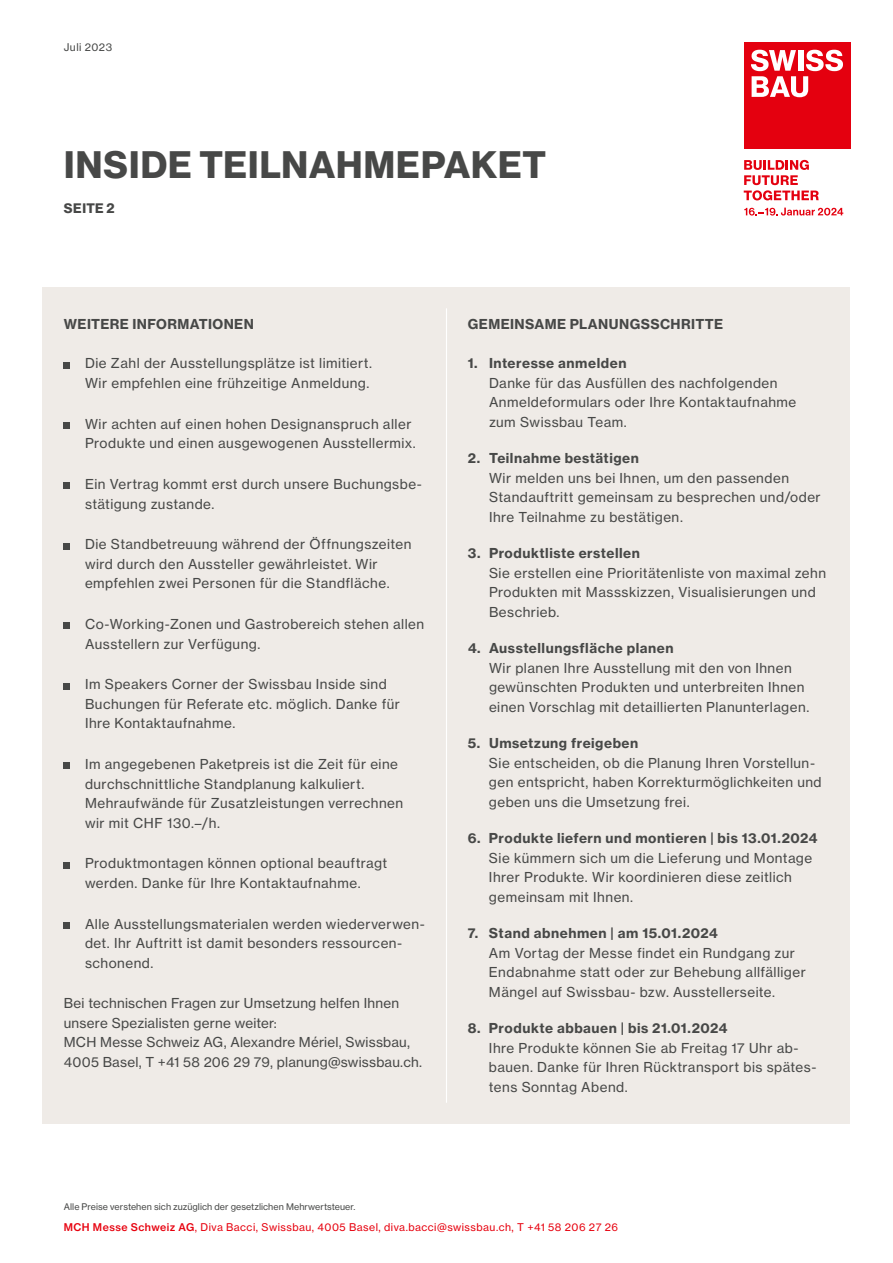
<style>
.page{position:relative;width:893px;height:1263px;background:#fff}
.page>*{position:absolute;margin:0;border:0;box-sizing:border-box;transform-origin:0 0}
.t1{font:37.5px "N Haas Grotesk DS Pro 75 Bd";letter-spacing:.03em;color:#474847}
.t2{font:13.5px/19.5px "N Haas Grotesk TX Pro 55 Rg";letter-spacing:.035em;color:#474847}
.t3{font:13.5px "N Haas Grotesk TX Pro 75 Bd";letter-spacing:.035em;color:#474847}
.t4{font:13.5px/19.5px "N Haas Grotesk TX Pro 55 Rg";letter-spacing:.015em;color:#474847}
.t5{font:13.5px "N Haas Grotesk DS Pro 75 Bd";letter-spacing:.035em;color:#474847}
.t6{font:10.5px "N Haas Grotesk TX Pro 55 Rg";letter-spacing:.045em;color:#e7000e}
.t7{font:10.5px "N Haas Grotesk TX Pro 55 Rg";letter-spacing:.04em;color:#474847}
.t8{font:9px "N Haas Grotesk TX Pro 55 Rg";letter-spacing:.005em;color:#474847}
.s1{font-family:"N Haas Grotesk TX Pro 65 Md"}
</style>
<div class="page">
<div style="left:744px;top:43px;width:106px;height:106px;background:#e4000f"></div>
<svg style="left:744px;top:160px;width:75px;height:40px"></svg>
<svg style="left:751px;top:50px;width:92px;height:47px"></svg>
<svg style="left:744px;top:208px;width:99px;height:8px"></svg>
<div style="left:43px;top:287px;width:807px;height:837px;background:#efebe7"></div>
<svg style="left:64px;top:362px;width:6px;height:6px"></svg>
<div style="left:64px;top:422px;width:6px;height:7px;background:#474847"></div>
<svg style="left:64px;top:483px;width:6px;height:6px"></svg>
<svg style="left:64px;top:543px;width:6px;height:6px"></svg>
<svg style="left:64px;top:623px;width:6px;height:6px"></svg>
<svg style="left:64px;top:683px;width:6px;height:6px"></svg>
<svg style="left:64px;top:763px;width:6px;height:6px"></svg>
<svg style="left:64px;top:862px;width:6px;height:6px"></svg>
<div style="left:64px;top:922px;width:6px;height:7px;background:#474847"></div>
<hr style="left:446px;top:308px;width:1px;height:795px;background:#fff">
<p class="t7" style="left:64px;top:40px;width:50px">Juli 2023</p>
<h1 class="t1" style="left:64px;top:143px;width:484px">INSIDE TEILNAHMEPAKET</h1>
<p class="t5" style="left:64px;top:200px;width:52px">SEITE 2</p>
<p class="t3" style="left:64px;top:316px;width:191px">WEITERE INFORMATIONEN</p>
<p class="t2" style="left:85px;top:354px;width:289px">Die Zahl der Ausstellungsplätze ist limitiert.<br>Wir empfehlen eine frühzeitige Anmeldung.</p>
<p class="t2" style="left:85px;top:414px;width:332px">Wir achten auf einen hohen Designanspruch aller<br>Produkte und einen ausgewogenen Ausstellermix.</p>
<p class="t2" style="left:85px;top:474px;width:338px">Ein Vertrag kommt erst durch unsere Buchungsbe&shy;stätigung zustande.</p>
<p class="t2" style="left:85px;top:535px;width:328px">Die Standbetreuung während der Öffnungszeiten wird durch den Aussteller gewährleistet. Wir empfehlen zwei Personen für die Standfläche.</p>
<p class="t2" style="left:85px;top:614px;width:341px">Co-Working-Zonen und Gastrobereich stehen allen<br>Ausstellern zur Verfügung.</p>
<p class="t2" style="left:85px;top:675px;width:316px">Im Speakers Corner der Swissbau Inside sind<br>Buchungen für Referate etc. möglich. Danke für<br>Ihre Kontaktaufnahme.</p>
<p class="t2" style="left:85px;top:754px;width:320px">Im angegebenen Paketpreis ist die Zeit für eine durchschnittliche Standplanung kalkuliert.<br>Mehraufwände für Zusatzleistungen verrechnen wir mit CHF 130.–/h.</p>
<p class="t2" style="left:85px;top:854px;width:304px">Produktmontagen können optional beauftragt werden. Danke für Ihre Kontaktaufnahme.</p>
<p class="t2" style="left:85px;top:914px;width:341px">Alle Ausstellungsmaterialen werden wiederverwen&shy;det. Ihr Auftritt ist damit besonders ressourcen&shy;schonend.</p>
<p class="t4" style="left:64px;top:994px;width:360px">Bei technischen Fragen zur Umsetzung helfen Ihnen unsere Spezialisten gerne weiter:<br>MCH Messe Schweiz AG, Alexandre Mériel, Swissbau, 4005 Basel, T +41 58 206 29 79, planung@swissbau.ch.</p>
<p class="t8" style="left:64px;top:1201px;width:293px">Alle Preise verstehen sich zuzüglich der gesetzlichen Mehrwertsteuer.</p>
<p class="t3" style="left:468px;top:316px;width:257px">GEMEINSAME PLANUNGSSCHRITTE</p>
<p class="t3" style="left:468px;top:355px;width:160px">1. Interesse anmelden</p>
<p class="t2" style="left:489px;top:373px;width:309px">Danke für das Ausfüllen des nachfolgenden<br>Anmeldeformulars oder Ihre Kontaktaufnahme zum Swissbau Team.</p>
<p class="t3" style="left:468px;top:450px;width:173px">2. Teilnahme bestätigen</p>
<p class="t2" style="left:489px;top:468px;width:333px">Wir melden uns bei Ihnen, um den passenden<br>Standauftritt gemeinsam zu besprechen und/oder<br>Ihre Teilnahme zu bestätigen.</p>
<p class="t3" style="left:468px;top:545px;width:174px">3. Produktliste erstellen</p>
<p class="t2" style="left:489px;top:563px;width:339px">Sie erstellen eine Prioritätenliste von maximal zehn<br>Produkten mit Massskizzen, Visualisierungen und<br>Beschrieb.</p>
<p class="t3" style="left:468px;top:640px;width:207px">4. Ausstellungsfläche planen</p>
<p class="t2" style="left:489px;top:658px;width:322px">Wir planen Ihre Ausstellung mit den von Ihnen gewünschten Produkten und unterbreiten Ihnen einen Vorschlag mit detaillierten Planunterlagen.</p>
<p class="t3" style="left:468px;top:735px;width:172px">5. Umsetzung freigeben</p>
<p class="t2" style="left:489px;top:753px;width:334px">Sie entscheiden, ob die Planung Ihren Vorstellun&shy;gen entspricht, haben Korrekturmöglichkeiten und geben uns die Umsetzung frei.</p>
<p class="t3" style="left:468px;top:830px;width:351px">6. Produkte liefern und montieren | bis 13.01.2024</p>
<p class="t2" style="left:489px;top:848px;width:325px">Sie kümmern sich um die Lieferung und Montage<br>Ihrer Produkte. Wir koordinieren diese zeitlich gemeinsam mit Ihnen.</p>
<p class="t3" style="left:468px;top:925px;width:251px">7. Stand abnehmen | am 15.01.2024</p>
<p class="t2" style="left:489px;top:943px;width:318px">Am Vortag der Messe findet ein Rundgang zur<br>Endabnahme statt oder zur Behebung allfälliger<br>Mängel auf Swissbau- bzw. Ausstellerseite.</p>
<p class="t3" style="left:468px;top:1020px;width:261px">8. Produkte abbauen | bis 21.01.2024</p>
<p class="t2" style="left:489px;top:1038px;width:329px">Ihre Produkte können Sie ab Freitag 17 Uhr ab&shy;bauen. Danke für Ihren Rücktransport bis spätes&shy;tens Sonntag Abend.</p>
<p class="t6" style="left:64px;top:1220px;width:556px"><span class="s1">MCH Messe Schweiz AG</span>, Diva Bacci, Swissbau, 4005 Basel, diva.bacci@swissbau.ch, T +41 58 206 27 26</p>
</div>
